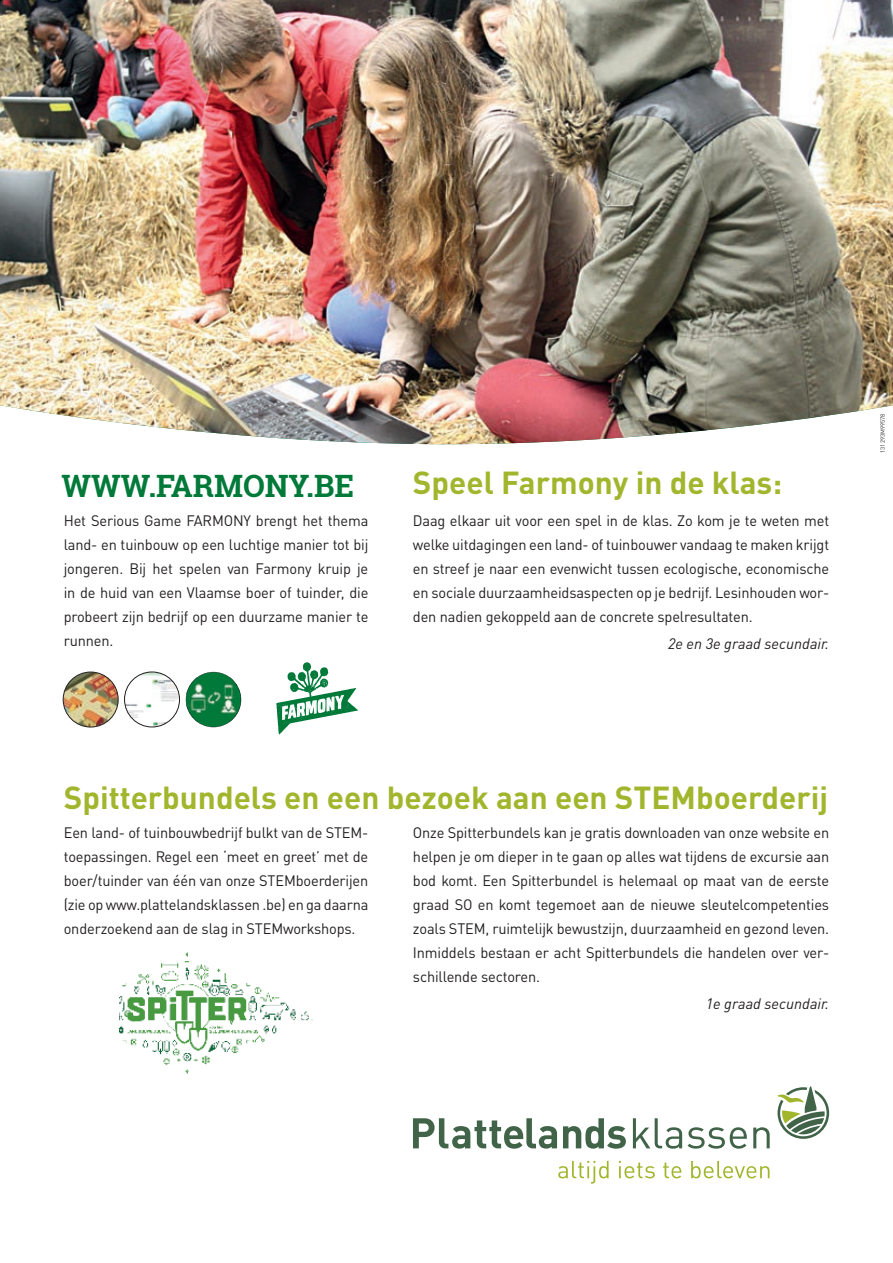
<style>
.page{position:relative;width:893px;height:1263px;background:#fff}
.page>*{position:absolute;margin:0;border:0;box-sizing:border-box;transform-origin:0 0}
.t1{font:700 31.5px "DINOT";color:#a2b62d}
.t2{font:700 30.75px "Roboto Slab";color:#007939}
.t3{font:15px/24px "DINOT";letter-spacing:-.01em;color:#231f20;text-align:justify}
.t4{font:italic 15px "DINOT";color:#231f20}
.t5{font:6px "DINOT";color:#363536}
</style>
<div class="page">
<img style="left:0;top:0;width:893px;height:444px">
<svg style="left:558px;top:1161px;width:51px;height:22px"></svg>
<svg style="left:619px;top:1161px;width:36px;height:17px"></svg>
<svg style="left:663px;top:1162px;width:18px;height:16px"></svg>
<svg style="left:691px;top:1161px;width:78px;height:17px"></svg>
<svg style="left:413px;top:1118px;width:144px;height:31px"></svg>
<svg style="left:563px;top:1118px;width:63px;height:31px"></svg>
<svg style="left:633px;top:1118px;width:49px;height:31px"></svg>
<svg style="left:688px;top:1127px;width:59px;height:22px"></svg>
<svg style="left:753px;top:1127px;width:17px;height:21px"></svg>
<svg style="left:777px;top:1086px;width:52px;height:53px"></svg>
<img style="left:125px;top:672px;width:55px;height:55px">
<div style="left:124px;top:672px;width:56px;height:55px;border:1px solid #231f20;border-radius:50%"></div>
<img style="left:63px;top:672px;width:55px;height:55px;border-radius:27px">
<div style="left:63px;top:672px;width:55px;height:55px;border:1px solid #231f20;border-radius:50%"></div>
<svg style="left:186px;top:672px;width:45px;height:55px"></svg>
<img style="left:187px;top:678px;width:54px;height:44px">
<svg style="left:276px;top:662px;width:82px;height:72px"></svg>
<img style="left:120px;top:952px;width:193px;height:122px">
<h2 class="t2" style="left:62px;top:465px;width:294px">WWW.FARMONY.BE</h2>
<p class="t3" style="left:64px;top:508px;width:306px">Het Serious Game FARMONY brengt het thema land- en tuinbouw op een luchtige manier tot bij jongeren. Bij het spelen van Farmony kruip je in de huid van een Vlaamse boer of tuinder, die probeert zijn bedrijf op een duurzame manier te runnen.</p>
<h1 class="t1" style="left:413px;top:462px;width:371px">Speel Farmony in de klas:</h1>
<p class="t3" style="left:413px;top:508px;width:418px">Daag elkaar uit voor een spel in de klas. Zo kom je te weten met welke uitdagingen een land- of tuinbouwer vandaag te maken krijgt en streef je naar een evenwicht tussen ecologische, economische en sociale duurzaamheidsaspecten op je bedrijf. Les inhouden wor&shy;den nadien gekoppeld aan de concrete spelresultaten.</p>
<p class="t4" style="left:668px;top:634px;width:163px">2e en 3e graad secundair.</p>
<p class="t5" style="left:879px;top:453px;width:41px;rotate:-90deg">131293M99578</p>
<h1 class="t1" style="left:64px;top:777px;width:766px">Spitterbundels en een bezoek aan een STEMboerderij</h1>
<p class="t3" style="left:64px;top:820px;width:306px">Een land- of tuinbouwbedrijf bulkt van de STEM&shy;toepassingen. Regel een ‘meet en greet’ met de boer/tuinder van één van onze STEMboerderijen (zie op www.plattelandsklassen .be) en ga daarna onderzoekend aan de slag in STEMworkshops.</p>
<p class="t3" style="left:413px;top:820px;width:418px">Onze Spitterbundels kan je gratis downloaden van onze website en helpen je om dieper in te gaan op alles wat tijdens de excursie aan bod komt. Een Spitterbundel is helemaal op maat van de eerste graad SO en komt tegemoet aan de nieuwe sleutelcompetenties zoals STEM, ruimtelijk bewustzijn, duurzaamheid en gezond leven.<br>Inmiddels bestaan er acht Spitterbundels die handelen over ver&shy;schillende sectoren.</p>
<p class="t4" style="left:706px;top:994px;width:125px">1e graad secundair.</p>
</div>
